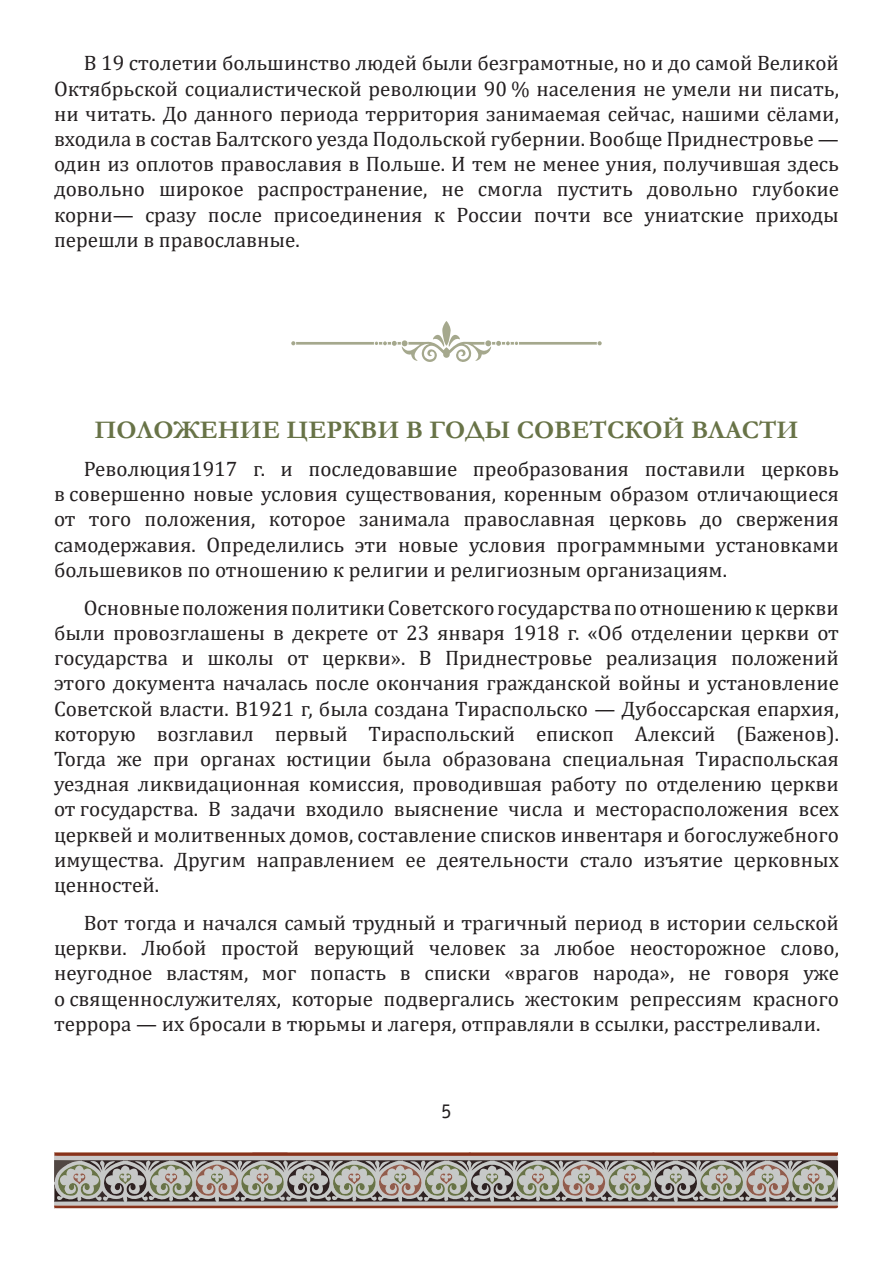
<style>
.page{position:relative;width:893px;height:1263px;background:#fff}
.page>*{position:absolute;margin:0;border:0;box-sizing:border-box;transform-origin:0 0}
.Заголовок{font:700 25.5px "Garamond";color:#687347}
.t1{font:21px/25.2px "Cambria";color:#231f20;text-align:justify}
.t2{font:21px "Officina Sans C";color:#231f20}
</style>
<div class="page">
<svg style="left:54px;top:1152px;width:785px;height:57px;background:#a2978f"></svg>
<svg style="left:291px;top:321px;width:311px;height:41px"></svg>
<p class="t1" style="left:54px;top:50px;width:786px;text-indent:30px">В 19 столетии большинство людей были безграмотные, но и до самой Великой Октябрьской социалистической революции 90 % населения не умели ни писать, ни читать. До данного периода территория занимаемая сейчас, нашими сёлами, входила в состав Балтского уезда Подольской губернии. Вообще Приднестровье — один из оплотов православия в Польше. И тем не менее уния, получившая здесь довольно широкое распространение, не смогла пустить довольно глубокие корни— сразу после присоединения к России почти все униатские приходы перешли в православные.</p>
<p class="Заголовок" style="left:94px;top:413px;width:706px">ПОЛОЖЕНИЕ ЦЕРКВИ В ГОДЫ СОВЕТСКОЙ ВЛАСТИ</p>
<p class="t1" style="left:54px;top:456px;width:786px;text-indent:30px">Революция1917 г. и последовавшие преобразования поставили церковь в совершенно новые условия существования, коренным образом отличающиеся от того положения, которое занимала православная церковь до свержения самодержавия. Определились эти новые условия программными установками большевиков по отношению к религии и религиозным организациям.</p>
<p class="t1" style="left:54px;top:595px;width:786px;text-indent:30px">Основные положения политики Советского государства по отношению к церкви были провозглашены в декрете от 23 января 1918 г. «Об отделении церкви от государства и школы от церкви». В Приднестровье реализация положений этого документа началась после окончания гражданской войны и установление Советской власти. В1921 г, была создана Тираспольско — Дубоссарская епархия, которую возглавил первый Тираспольский епископ Алексий (Баженов).<br>Тогда же при органах юстиции была образована специальная Тираспольская уездная ликвидационная комиссия, проводившая работу по отделению церкви от государства. В задачи входило выяснение числа и месторасположения всех церквей и молитвенных домов, составление списков инвентаря и богослужебного имущества. Другим направлением ее деятельности стало изъятие церковных ценностей.</p>
<p class="t1" style="left:54px;top:910px;width:786px;text-indent:30px">Вот тогда и начался самый трудный и трагичный период в истории сельской церкви. Любой простой верующий человек за любое неосторожное слово, неугодное властям, мог попасть в списки «врагов народа», не говоря уже о священнослужителях, которые подвергались жестоким репрессиям красного террора — их бросали в тюрьмы и лагеря, отправляли в ссылки, расстреливали.</p>
<p class="t2" style="left:441px;top:1099px;width:12px">5</p>
</div>
